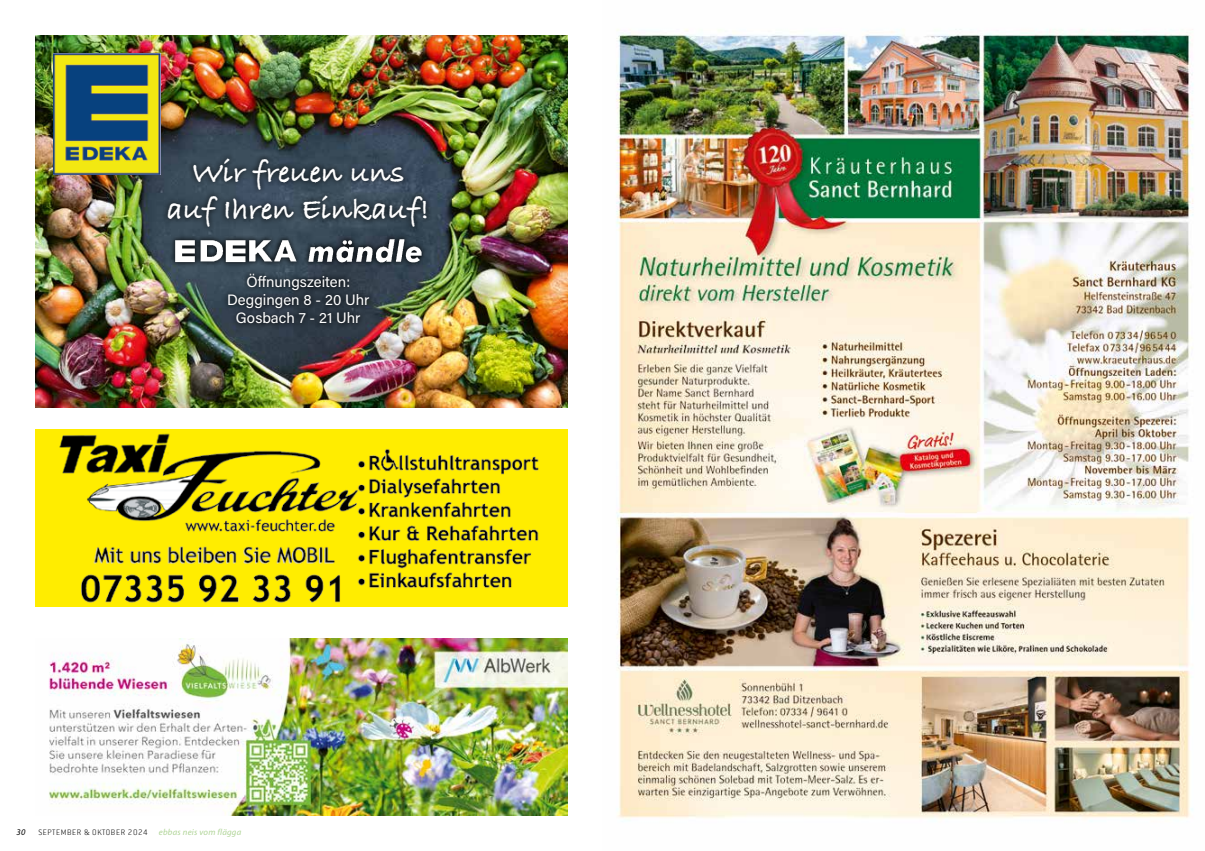
<style>
.page{position:relative;width:1205px;height:851px;background:#fff}
.page>*{position:absolute;margin:0;border:0;box-sizing:border-box;transform-origin:0 0}
.t1{font:700 31.25px/37.5px "Bradley Hand ITCTT";color:#fff;text-align:center}
.t2{font:15px/18px "Acumin Variable Concept";color:#fff;text-align:center}
.t3{font:200 8.75px "Conduit ITC Std";letter-spacing:.07em;color:#000}
.t4{font:italic 8.75px "Myriad Pro";letter-spacing:.025em;color:#afd496}
.t5{font:italic 8.75px "Myriad Pro";color:#000}
</style>
<div class="page">
<img style="left:35px;top:429px;width:532px;height:177px">
<img style="left:616px;top:29px;width:577px;height:793px">
<img style="left:49px;top:638px;width:518px;height:177px">
<img style="left:35px;top:35px;width:532px;height:372px">
<div style="left:162px;top:152px;width:271px;height:177px;background:#000;opacity:.75"></div>
<img style="left:53px;top:53px;width:108px;height:121px">
<div style="left:169px;top:233px;width:258px;height:35px;background:#3b4c5a"></div>
<img style="left:171px;top:236px;width:128px;height:30px">
<img style="left:304px;top:231px;width:122px;height:39px">
<h1 class="t1" style="left:167px;top:152px;width:264px">Wir freuen uns auf Ihren Einkauf!</h1>
<p class="t2" style="left:227px;top:272px;width:144px">Öffnungszeiten:<br>Deggingen 8 - 20 Uhr<br>Gosbach 7 - 21 Uhr</p>
<p class="t5" style="left:17px;top:826px;width:10px">30</p>
<p class="t3" style="left:38px;top:826px;width:111px">SEPTEMBER &amp; OKTOBER 2024</p>
<p class="t4" style="left:159px;top:826px;width:84px">ebbas neis vom flägga</p>
</div>
